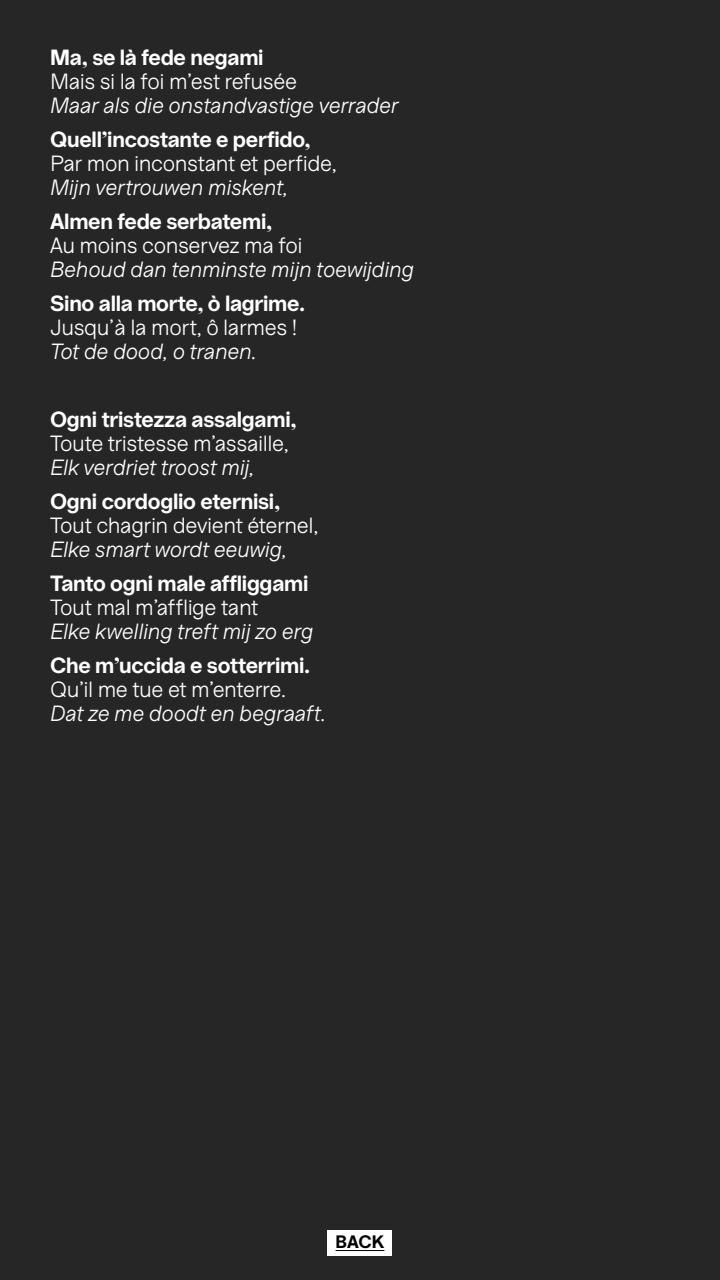
<style>
.page{position:relative;width:720px;height:1280px;background:#262626}
.page>*{position:absolute;margin:0;border:0;box-sizing:border-box;transform-origin:0 0}
.t1{font:italic 22px "aa Bozar";letter-spacing:-.02em;color:#fff}
.t2{font:22px "aa Bozar";letter-spacing:-.02em;color:#fff}
.t3{font:700 22px "aa Bozar";letter-spacing:-.01em;color:#fff}
.t4{font:700 18px "aa Bozar";color:#000}
</style>
<div class="page">
<div style="left:328px;top:1230px;width:64px;height:26px;background:#fff"></div>
<hr style="left:336px;top:1250px;width:48px;height:1px;background:#000">
<p class="t3" style="left:50px;top:45px;width:215px">Ma, se là fede negami</p>
<p class="t2" style="left:50px;top:69px;width:249px">Mais si la foi m’est refusée</p>
<p class="t1" style="left:50px;top:93px;width:350px">Maar als die onstandvastige verrader</p>
<p class="t3" style="left:50px;top:127px;width:262px">Quell’incostante e perfido,</p>
<p class="t2" style="left:50px;top:151px;width:288px">Par mon inconstant et perfide,</p>
<p class="t1" style="left:50px;top:175px;width:240px">Mijn vertrouwen miskent,</p>
<p class="t3" style="left:50px;top:209px;width:224px">Almen fede serbatemi,</p>
<p class="t2" style="left:50px;top:233px;width:254px">Au moins conservez ma foi</p>
<p class="t1" style="left:50px;top:257px;width:366px">Behoud dan tenminste mijn toewijding</p>
<p class="t3" style="left:50px;top:291px;width:257px">Sino alla morte, ò lagrime.</p>
<p class="t2" style="left:50px;top:315px;width:249px">Jusqu’à la mort, ô larmes !</p>
<p class="t1" style="left:50px;top:339px;width:209px">Tot de dood, o tranen.</p>
<p class="t3" style="left:50px;top:407px;width:248px">Ogni tristezza assalgami,</p>
<p class="t2" style="left:50px;top:431px;width:240px">Toute tristesse m’assaille,</p>
<p class="t1" style="left:50px;top:455px;width:206px">Elk verdriet troost mij,</p>
<p class="t3" style="left:50px;top:489px;width:232px">Ogni cordoglio eternisi,</p>
<p class="t2" style="left:50px;top:513px;width:270px">Tout chagrin devient éternel,</p>
<p class="t1" style="left:50px;top:537px;width:239px">Elke smart wordt eeuwig,</p>
<p class="t3" style="left:50px;top:571px;width:260px">Tanto ogni male affliggami</p>
<p class="t2" style="left:50px;top:595px;width:210px">Tout mal m’afflige tant</p>
<p class="t1" style="left:50px;top:619px;width:265px">Elke kwelling treft mij zo erg</p>
<p class="t3" style="left:50px;top:653px;width:262px">Che m’uccida e sotterrimi.</p>
<p class="t2" style="left:50px;top:677px;width:238px">Qu’il me tue et m’enterre.</p>
<p class="t1" style="left:50px;top:701px;width:278px">Dat ze me doodt en begraaft.</p>
<p class="t4" style="left:336px;top:1232px;width:50px">BACK</p>
</div>
